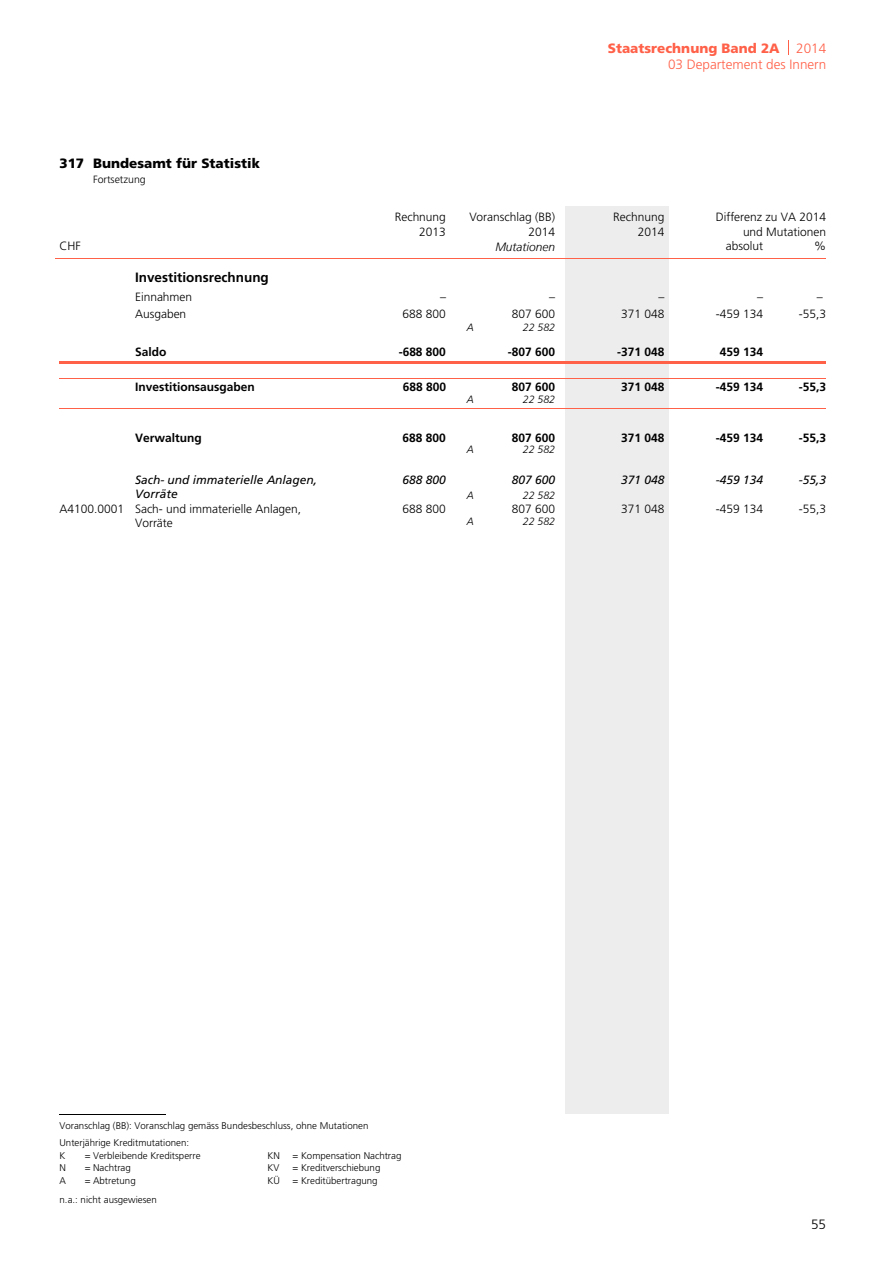
<style>
.page{position:relative;width:893px;height:1263px;background:#fff}
.page>*{position:absolute;margin:0;border:0;box-sizing:border-box;transform-origin:0 0}
.t1{font:300 13.5px/16px "Frutiger LT Std";color:#ff6048;text-align:right}
.t2{font:900 13.5px "Frutiger LT Std";color:#000}
.t3{font:700 13.5px "Frutiger LT Com";color:#000}
.t4{font:300 13.5px "Frutiger LT Std";color:#000}
.t5{font:300 12px/13.8px "Frutiger LT Std";color:#000}
.t6{font:700 12px "Frutiger LT Com";color:#000}
.t7{font:italic 12px/14.5px "Frutiger LT Com";color:#000}
.t8{font:italic 300 12px "Frutiger LT Com";color:#000}
.t9{font:italic 300 10.5px "Frutiger LT Com";color:#000}
.t10{font:300 10.5px "Frutiger LT Std";color:#000}
.t11{font:300 9.75px/16.8px "Frutiger LT Std";color:#000}
.s1{font-weight:900}
</style>
<div class="page">
<div style="left:566px;top:206px;width:102px;height:908px;background:#ededee"></div>
<svg style="left:788px;top:40px;width:1px;height:15px"></svg>
<hr style="left:55px;top:258px;width:771px;height:1px;background:#ff6048">
<hr style="left:59px;top:361px;width:767px;height:3px;background:#ff6048">
<hr style="left:59px;top:378px;width:767px;height:1px;background:#ff6048">
<hr style="left:59px;top:408px;width:767px;height:1px;background:#ff6048">
<hr style="left:59px;top:1114px;width:107px;height:1px;background:#000">
<h1 class="t2" style="left:59px;top:158px;width:202px">317 Bundesamt für Statistik</h1>
<p class="t10" style="left:93px;top:175px;width:54px">Fortsetzung</p>
<p class="t5" style="left:59px;top:240px;width:23px">CHF</p>
<h1 class="t1" style="left:608px;top:41px;width:220px"><span class="s1">Staatsrechnung Band 2A</span> 2014<br>03 Departement des Innern</h1>
<p class="t5" style="left:395px;top:211px;width:53px">Rechnung</p>
<p class="t5" style="left:469px;top:211px;width:87px">Voranschlag (BB)</p>
<p class="t5" style="left:419px;top:226px;width:28px">2013</p>
<p class="t5" style="left:528px;top:226px;width:28px">2014</p>
<p class="t8" style="left:495px;top:242px;width:61px">Mutationen</p>
<p class="t5" style="left:613px;top:211px;width:53px">Rechnung</p>
<p class="t5" style="left:638px;top:226px;width:28px">2014</p>
<p class="t5" style="left:716px;top:211px;width:112px">Differenz zu VA 2014</p>
<p class="t5" style="left:726px;top:240px;width:39px">absolut</p>
<p class="t5" style="left:814px;top:240px;width:13px">%</p>
<p class="t5" style="left:743px;top:226px;width:85px">und Mutationen</p>
<h1 class="t3" style="left:135px;top:271px;width:135px">Investitionsrechnung</h1>
<p class="t5" style="left:135px;top:291px;width:59px">Einnahmen</p>
<p class="t5" style="left:440px;top:291px;width:7px">–</p>
<p class="t5" style="left:757px;top:291px;width:7px">–</p>
<p class="t5" style="left:817px;top:291px;width:7px">–</p>
<p class="t5" style="left:549px;top:290px;width:7px">–</p>
<p class="t5" style="left:658px;top:291px;width:7px">–</p>
<p class="t5" style="left:135px;top:308px;width:53px">Ausgaben</p>
<p class="t5" style="left:403px;top:308px;width:45px">688 800</p>
<p class="t5" style="left:716px;top:308px;width:49px">-459 134</p>
<p class="t5" style="left:512px;top:308px;width:45px">807 600</p>
<p class="t5" style="left:621px;top:308px;width:45px">371 048</p>
<p class="t5" style="left:799px;top:308px;width:29px">-55,3</p>
<p class="t9" style="left:467px;top:324px;width:9px">A</p>
<p class="t9" style="left:523px;top:324px;width:34px">22 582</p>
<p class="t6" style="left:135px;top:347px;width:33px">Saldo</p>
<p class="t6" style="left:399px;top:347px;width:49px">-688 800</p>
<p class="t6" style="left:508px;top:347px;width:49px">-807 600</p>
<p class="t6" style="left:720px;top:347px;width:45px">459 134</p>
<p class="t6" style="left:617px;top:347px;width:49px">-371 048</p>
<p class="t6" style="left:135px;top:382px;width:121px">Investitionsausgaben</p>
<p class="t6" style="left:403px;top:382px;width:45px">688 800</p>
<p class="t6" style="left:512px;top:382px;width:45px">807 600</p>
<p class="t6" style="left:621px;top:382px;width:45px">371 048</p>
<p class="t6" style="left:716px;top:382px;width:49px">-459 134</p>
<p class="t6" style="left:799px;top:382px;width:29px">-55,3</p>
<p class="t9" style="left:467px;top:395px;width:9px">A</p>
<p class="t9" style="left:523px;top:395px;width:34px">22 582</p>
<p class="t6" style="left:135px;top:433px;width:68px">Verwaltung</p>
<p class="t6" style="left:403px;top:433px;width:45px">688 800</p>
<p class="t6" style="left:512px;top:433px;width:45px">807 600</p>
<p class="t6" style="left:621px;top:433px;width:45px">371 048</p>
<p class="t6" style="left:716px;top:433px;width:49px">-459 134</p>
<p class="t6" style="left:799px;top:433px;width:29px">-55,3</p>
<p class="t9" style="left:467px;top:445px;width:9px">A</p>
<p class="t9" style="left:523px;top:445px;width:34px">22 582</p>
<p class="t7" style="left:135px;top:474px;width:184px">Sach- und immaterielle Anlagen,<br>Vorräte</p>
<p class="t7" style="left:403px;top:474px;width:45px">688 800</p>
<p class="t7" style="left:716px;top:474px;width:49px">-459 134</p>
<p class="t7" style="left:799px;top:474px;width:29px">-55,3</p>
<p class="t7" style="left:512px;top:474px;width:45px">807 600</p>
<p class="t7" style="left:621px;top:474px;width:45px">371 048</p>
<p class="t9" style="left:467px;top:492px;width:9px">A</p>
<p class="t9" style="left:523px;top:492px;width:34px">22 582</p>
<p class="t5" style="left:135px;top:503px;width:168px;text-indent:-76px">A4100.0001 Sach- und immaterielle Anlagen,<br>Vorräte</p>
<p class="t5" style="left:403px;top:503px;width:45px">688 800</p>
<p class="t5" style="left:716px;top:503px;width:49px">-459 134</p>
<p class="t5" style="left:799px;top:503px;width:29px">-55,3</p>
<p class="t5" style="left:512px;top:503px;width:45px">807 600</p>
<p class="t5" style="left:621px;top:503px;width:45px">371 048</p>
<p class="t9" style="left:467px;top:517px;width:9px">A</p>
<p class="t9" style="left:523px;top:517px;width:34px">22 582</p>
<p class="t11" style="left:59px;top:1118px;width:310px">Voranschlag (BB): Voranschlag gemäss Bundesbeschluss, ohne Mutationen<br>Unterjährige Kreditmutationen:</p>
<p class="t11" style="left:59px;top:1148px;width:7px">K</p>
<p class="t11" style="left:85px;top:1148px;width:117px">= Verbleibende Kreditsperre</p>
<p class="t11" style="left:267px;top:1148px;width:14px">KN</p>
<p class="t11" style="left:293px;top:1148px;width:110px">= Kompensation Nachtrag</p>
<p class="t11" style="left:59px;top:1160px;width:8px">N</p>
<p class="t11" style="left:85px;top:1160px;width:48px">= Nachtrag</p>
<p class="t11" style="left:267px;top:1160px;width:13px">KV</p>
<p class="t11" style="left:293px;top:1160px;width:89px">= Kreditverschiebung</p>
<p class="t11" style="left:59px;top:1173px;width:8px">A</p>
<p class="t11" style="left:85px;top:1173px;width:53px">= Abtretung</p>
<p class="t11" style="left:267px;top:1173px;width:14px">KÜ</p>
<p class="t11" style="left:293px;top:1173px;width:87px">= Kreditübertragung</p>
<p class="t11" style="left:60px;top:1192px;width:99px">n.a.: nicht ausgewiesen</p>
<h1 class="t4" style="left:811px;top:1219px;width:16px">55</h1>
</div>
